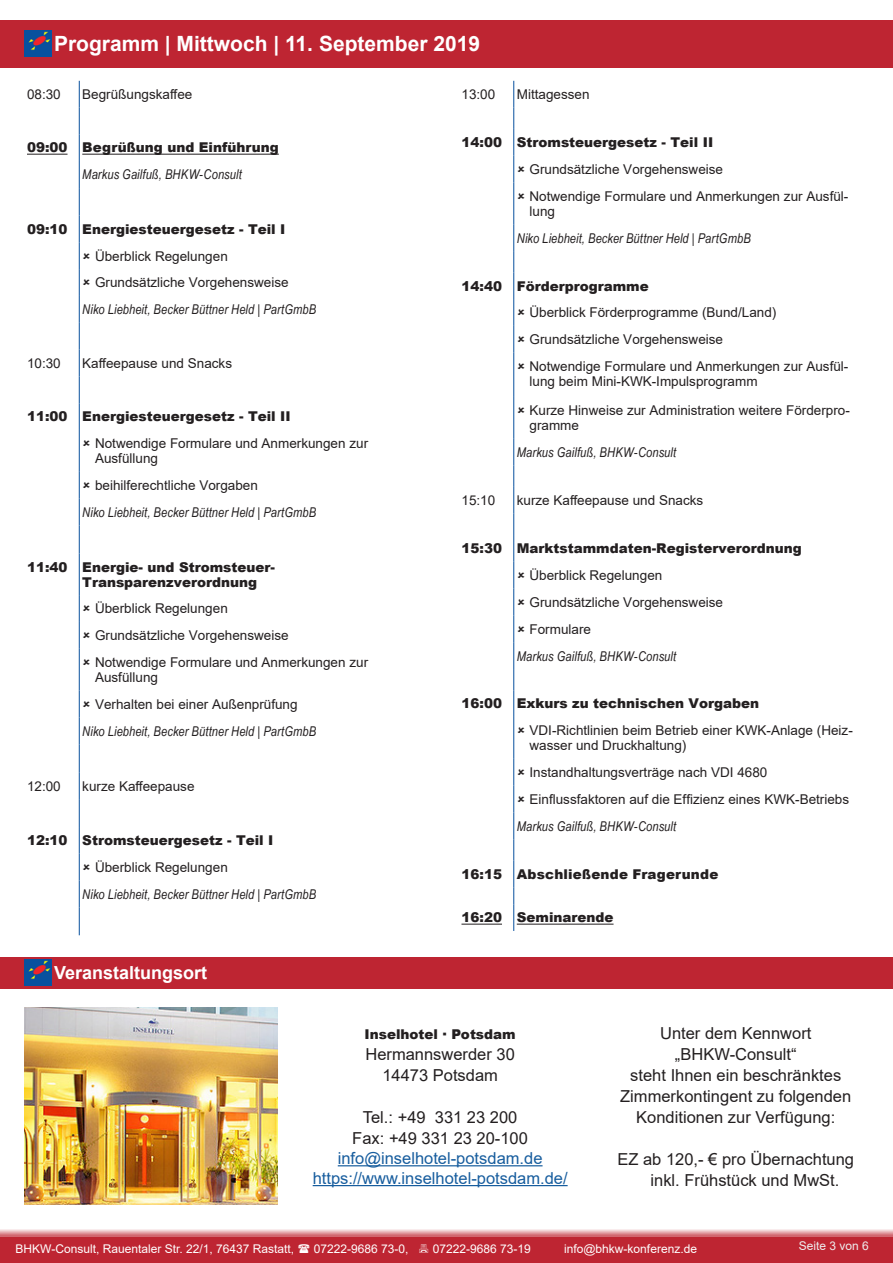
<style>
.page{position:relative;width:893px;height:1263px;background:#fff}
.page>*{position:absolute;margin:0;border:0;box-sizing:border-box;transform-origin:0 0}
.t1{font:700 21px "Arial";color:#fff}
.t2{font:700 18px "Arial";color:#fff}
.t3{font:16.5px/21px "Arial";color:#231f20;text-align:center}
.t4{font:16.5px "Arial";color:#175d9e}
.Titel{font:13.5px/15px "Arial";color:#231f20}
.Titel-2{font:900 13.5px "Arial";color:#231f20}
.Referent{font:italic 13.5px "Arial Narrow";letter-spacing:.01em;color:#231f20}
.Referent-2{font:900 13.5px "Arial";letter-spacing:.015em;color:#231f20}
.t5{font:12px "Arial";color:#fff}
.t6{font:12px "Arial";color:#eeeeef}
</style>
<div class="page">
<div style="left:0;top:1237px;width:893px;height:26px;background:#be2532"></div>
<hr style="left:79px;top:430px;width:1px;height:42px;background:#08519e">
<hr style="left:79px;top:553px;width:1px;height:42px;background:#08519e">
<hr style="left:79px;top:649px;width:1px;height:42px;background:#08519e">
<hr style="left:27px;top:154px;width:41px;height:1px;background:#231f20">
<hr style="left:82px;top:154px;width:197px;height:1px;background:#231f20">
<hr style="left:513px;top:182px;width:1px;height:42px;background:#08519e">
<hr style="left:513px;top:353px;width:1px;height:44px;background:#08519e">
<hr style="left:513px;top:397px;width:1px;height:42px;background:#08519e">
<hr style="left:513px;top:717px;width:1px;height:42px;background:#08519e">
<hr style="left:461px;top:924px;width:41px;height:1px;background:#231f20">
<hr style="left:517px;top:924px;width:97px;height:1px;background:#231f20">
<div style="left:0;top:20px;width:893px;height:48px;background:#be2532"></div>
<div style="left:0;top:957px;width:893px;height:31px;background:#be2532"></div>
<img style="left:24px;top:960px;width:27px;height:25px">
<img style="left:24px;top:31px;width:27px;height:25px">
<hr style="left:338px;top:1165px;width:205px;height:1px;background:#175d9e">
<hr style="left:313px;top:1185px;width:255px;height:1px;background:#175d9e">
<img style="left:24px;top:1008px;width:254px;height:196px">
<svg style="left:0;top:1229px;width:893px;height:8px"></svg>
<svg style="left:79px;top:81px;width:11px;height:349px"></svg>
<svg style="left:79px;top:472px;width:1px;height:81px"></svg>
<svg style="left:79px;top:595px;width:1px;height:54px"></svg>
<svg style="left:79px;top:691px;width:1px;height:244px"></svg>
<svg style="left:513px;top:81px;width:2px;height:101px"></svg>
<svg style="left:513px;top:224px;width:2px;height:129px"></svg>
<svg style="left:513px;top:439px;width:2px;height:278px"></svg>
<svg style="left:513px;top:759px;width:11px;height:172px"></svg>
<p class="t1" style="left:54px;top:29px;width:428px">Programm | Mittwoch | 11. September 2019</p>
<p class="Titel" style="left:27px;top:87px;width:35px">08:30</p>
<p class="Titel" style="left:82px;top:87px;width:112px">Begrüßungskaffee</p>
<p class="Titel-2" style="left:27px;top:138px;width:42px">09:00</p>
<p class="Titel-2" style="left:82px;top:138px;width:198px">Begrüßung und Einführung</p>
<p class="Referent" style="left:82px;top:165px;width:161px">Markus Gailfuß, BHKW-Consult</p>
<p class="Titel-2" style="left:27px;top:219px;width:42px">09:10</p>
<p class="Titel-2" style="left:82px;top:219px;width:205px">Energiesteuergesetz - Teil I</p>
<p class="Titel" style="left:95px;top:248px;width:134px">Überblick Regelungen</p>
<p class="Titel" style="left:95px;top:275px;width:195px">Grundsätzliche Vorgehensweise</p>
<p class="Referent" style="left:82px;top:300px;width:236px">Niko Liebheit, Becker Büttner Held | PartGmbB</p>
<p class="Titel" style="left:27px;top:356px;width:35px">10:30</p>
<p class="Titel" style="left:82px;top:356px;width:151px">Kaffeepause und Snacks</p>
<p class="Titel-2" style="left:27px;top:407px;width:42px">11:00</p>
<p class="Titel-2" style="left:82px;top:407px;width:210px">Energiesteuergesetz - Teil II</p>
<p class="Titel" style="left:95px;top:436px;width:275px">Notwendige Formulare und Anmerkungen zur<br>Ausfüllung</p>
<p class="Titel" style="left:95px;top:478px;width:164px">beihilferechtliche Vorgaben</p>
<p class="Referent" style="left:82px;top:503px;width:236px">Niko Liebheit, Becker Büttner Held | PartGmbB</p>
<p class="Titel-2" style="left:27px;top:557px;width:42px">11:40</p>
<p class="Titel-2" style="left:82px;top:557px;width:194px">Energie- und Stromsteuer-</p>
<p class="Titel-2" style="left:82px;top:572px;width:176px">Transparenzverordnung</p>
<p class="Titel" style="left:95px;top:601px;width:134px">Überblick Regelungen</p>
<p class="Titel" style="left:95px;top:628px;width:195px">Grundsätzliche Vorgehensweise</p>
<p class="Titel" style="left:95px;top:655px;width:275px">Notwendige Formulare und Anmerkungen zur<br>Ausfüllung</p>
<p class="Titel" style="left:95px;top:697px;width:204px">Verhalten bei einer Außenprüfung</p>
<p class="Referent" style="left:82px;top:722px;width:236px">Niko Liebheit, Becker Büttner Held | PartGmbB</p>
<p class="Titel" style="left:27px;top:778px;width:35px">12:00</p>
<p class="Titel" style="left:82px;top:778px;width:114px">kurze Kaffeepause</p>
<p class="Titel-2" style="left:27px;top:830px;width:42px">12:10</p>
<p class="Titel-2" style="left:82px;top:830px;width:193px">Stromsteuergesetz - Teil I</p>
<p class="Titel" style="left:95px;top:860px;width:134px">Überblick Regelungen</p>
<p class="Referent" style="left:82px;top:885px;width:236px">Niko Liebheit, Becker Büttner Held | PartGmbB</p>
<p class="t2" style="left:54px;top:960px;width:155px">Veranstaltungsort</p>
<p class="Titel" style="left:461px;top:87px;width:35px">13:00</p>
<p class="Titel" style="left:517px;top:87px;width:74px">Mittagessen</p>
<p class="Titel-2" style="left:461px;top:132px;width:42px">14:00</p>
<p class="Titel-2" style="left:517px;top:132px;width:198px">Stromsteuergesetz - Teil II</p>
<p class="Titel" style="left:529px;top:162px;width:195px">Grundsätzliche Vorgehensweise</p>
<p class="Titel" style="left:529px;top:188px;width:320px">Notwendige Formulare und Anmerkungen zur Ausfül&shy;lung</p>
<p class="Referent" style="left:517px;top:228px;width:236px">Niko Liebheit, Becker Büttner Held | PartGmbB</p>
<p class="Titel-2" style="left:461px;top:276px;width:42px">14:40</p>
<p class="Titel-2" style="left:517px;top:276px;width:134px">Förderprogramme</p>
<p class="Titel" style="left:529px;top:305px;width:248px">Überblick Förderprogramme (Bund/Land)</p>
<p class="Titel" style="left:529px;top:332px;width:195px">Grundsätzliche Vorgehensweise</p>
<p class="Titel" style="left:529px;top:359px;width:320px">Notwendige Formulare und Anmerkungen zur Ausfül&shy;lung beim Mini-KWK-Impulsprogramm</p>
<p class="Titel" style="left:529px;top:403px;width:322px">Kurze Hinweise zur Administration weitere Förderpro&shy;gramme</p>
<p class="Referent" style="left:517px;top:443px;width:161px">Markus Gailfuß, BHKW-Consult</p>
<p class="Titel" style="left:461px;top:493px;width:35px">15:10</p>
<p class="Titel" style="left:517px;top:493px;width:188px">kurze Kaffeepause und Snacks</p>
<p class="Titel-2" style="left:461px;top:538px;width:42px">15:30</p>
<p class="Titel-2" style="left:517px;top:538px;width:287px">Marktstammdaten-Registerverordnung</p>
<p class="Titel" style="left:529px;top:568px;width:134px">Überblick Regelungen</p>
<p class="Titel" style="left:529px;top:594px;width:195px">Grundsätzliche Vorgehensweise</p>
<p class="Titel" style="left:529px;top:621px;width:63px">Formulare</p>
<p class="Referent" style="left:517px;top:646px;width:161px">Markus Gailfuß, BHKW-Consult</p>
<p class="Titel-2" style="left:461px;top:694px;width:42px">16:00</p>
<p class="Titel-2" style="left:517px;top:694px;width:244px">Exkurs zu technischen Vorgaben</p>
<p class="Titel" style="left:529px;top:723px;width:325px">VDI-Richtlinien beim Betrieb einer KWK-Anlage (Heiz&shy;wasser und Druckhaltung)</p>
<p class="Titel" style="left:529px;top:765px;width:239px">Instandhaltungsverträge nach VDI 4680</p>
<p class="Titel" style="left:529px;top:792px;width:321px">Einflussfaktoren auf die Effizienz eines KWK-Betriebs</p>
<p class="Referent" style="left:517px;top:817px;width:161px">Markus Gailfuß, BHKW-Consult</p>
<p class="Titel-2" style="left:461px;top:864px;width:42px">16:15</p>
<p class="Referent-2" style="left:517px;top:864px;width:203px">Abschließende Fragerunde</p>
<p class="Titel-2" style="left:461px;top:908px;width:42px">16:20</p>
<p class="Titel-2" style="left:517px;top:908px;width:98px">Seminarende</p>
<p class="Titel-2" style="left:365px;top:1024px;width:153px">Inselhotel ∙ Potsdam</p>
<p class="t3" style="left:365px;top:1044px;width:151px">Hermannswerder 30</p>
<p class="t3" style="left:382px;top:1065px;width:117px">14473 Potsdam</p>
<p class="t3" style="left:363px;top:1107px;width:156px">Tel.: +49 331 23 200</p>
<p class="t3" style="left:352px;top:1128px;width:177px">Fax: +49 331 23 20-100</p>
<p class="t4" style="left:338px;top:1147px;width:206px">info@inselhotel-potsdam.de</p>
<p class="t4" style="left:313px;top:1167px;width:256px">https://www.inselhotel-potsdam.de/</p>
<p class="t3" style="left:660px;top:1023px;width:153px">Unter dem Kennwort</p>
<p class="t3" style="left:675px;top:1044px;width:123px">„BHKW-Consult“</p>
<p class="t3" style="left:620px;top:1065px;width:233px">steht Ihnen ein beschränktes<br>Zimmerkontingent zu folgenden<br>Konditionen zur Verfügung:</p>
<p class="t3" style="left:617px;top:1149px;width:238px">EZ ab 120,- € pro Übernachtung</p>
<p class="t3" style="left:650px;top:1170px;width:190px">inkl. Frühstück und MwSt.</p>
<p class="t5" style="left:16px;top:1240px;width:280px">BHKW-Consult, Rauentaler Str. 22/1, 76437 Rastatt,</p>
<p class="t5" style="left:314px;top:1240px;width:96px">07222-9686 73-0,</p>
<p class="t5" style="left:433px;top:1240px;width:100px">07222-9686 73-19</p>
<p class="t5" style="left:564px;top:1240px;width:134px">info@bhkw-konferenz.de</p>
<p class="t6" style="left:799px;top:1238px;width:72px">Seite 3 von 6</p>
</div>
